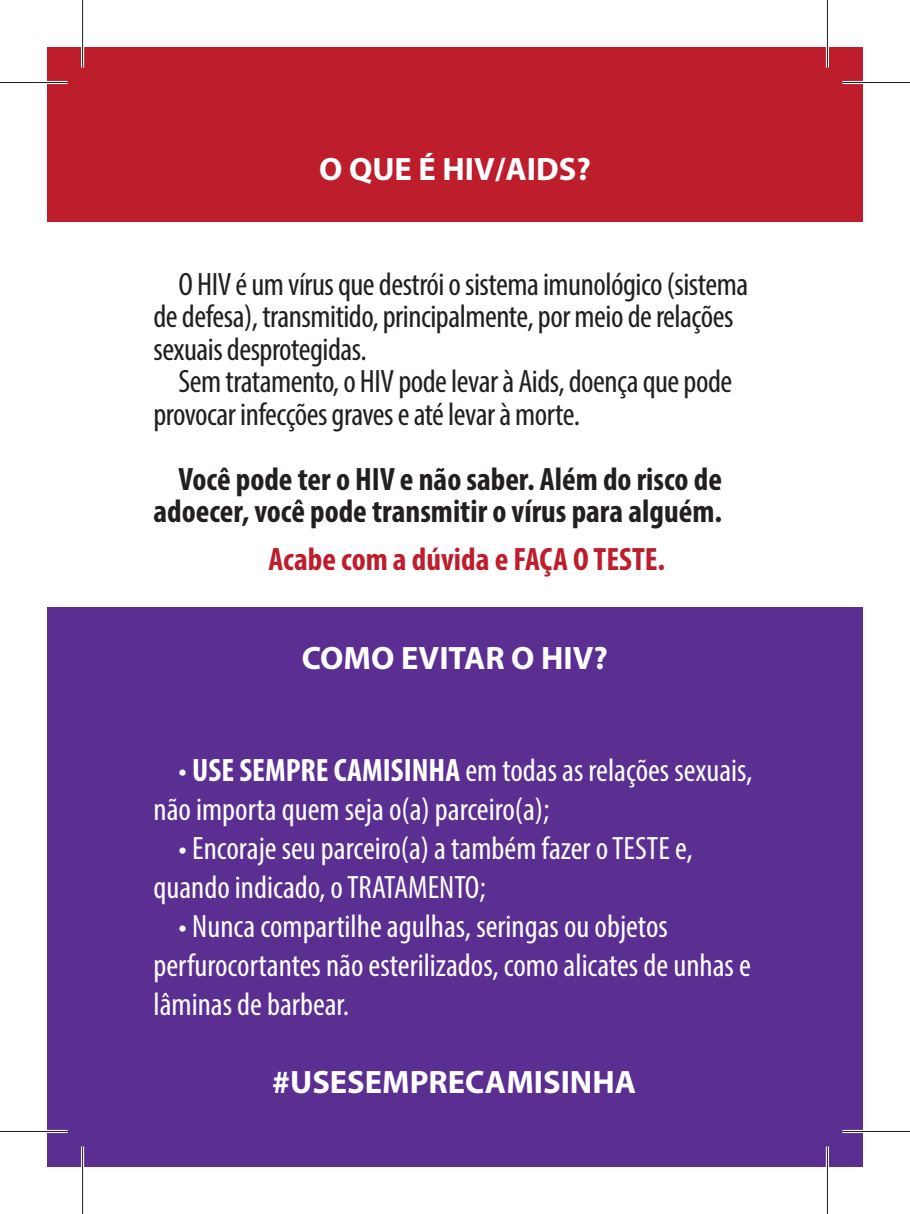
<style>
.page{position:relative;width:910px;height:1214px;background:#fff}
.page>*{position:absolute;margin:0;border:0;box-sizing:border-box;transform-origin:0 0}
.t1{font:condensed 32.5px/39px "Myriad Pro";color:#fff}
.t2{font:condensed 32.5px/32.5px "Myriad Pro";letter-spacing:-.015em;color:#231f20}
.t3{font:700 condensed 32.5px/32.5px "Myriad Pro";color:#231f20;text-align:right}
.t4{font:700 32.5px "Myriad Pro";color:#fff}
.t5{font:700 condensed 32.5px "Myriad Pro";color:#be1d2c}
.s1{font-weight:700}
</style>
<div class="page">
<div style="left:47px;top:47px;width:815px;height:175px;background:#be1d2c"></div>
<div style="left:47px;top:607px;width:815px;height:524px;background:#5b2e91"></div>
<div style="left:47px;top:1115px;width:815px;height:52px;background:#5b2e91"></div>
<hr style="left:0;top:81px;width:68px;height:3px;background:#fff">
<hr style="left:842px;top:81px;width:67px;height:3px;background:#fff">
<hr style="left:0;top:1130px;width:68px;height:3px;background:#fff">
<hr style="left:842px;top:1130px;width:67px;height:3px;background:#fff">
<hr style="left:81px;top:0;width:3px;height:68px;background:#fff">
<hr style="left:81px;top:1146px;width:3px;height:68px;background:#fff">
<hr style="left:825px;top:0;width:3px;height:68px;background:#fff">
<hr style="left:825px;top:1146px;width:3px;height:68px;background:#fff">
<hr style="left:0;top:82px;width:68px;height:1px;background:#231f20">
<hr style="left:842px;top:82px;width:67px;height:1px;background:#231f20">
<hr style="left:0;top:1131px;width:68px;height:1px;background:#231f20">
<hr style="left:842px;top:1131px;width:67px;height:1px;background:#231f20">
<hr style="left:82px;top:0;width:1px;height:68px;background:#231f20">
<hr style="left:82px;top:1146px;width:1px;height:68px;background:#231f20">
<hr style="left:826px;top:0;width:1px;height:68px;background:#231f20">
<hr style="left:826px;top:1146px;width:1px;height:68px;background:#231f20">
<p class="t4" style="left:319px;top:148px;width:273px">O QUE É HIV/AIDS?</p>
<p class="t2" style="left:153px;top:267px;width:596px;text-indent:25px">O HIV é um vírus que destrói o sistema imunológico (sistema de defesa), transmitido, principalmente, por meio de relações sexuais desprotegidas.</p>
<p class="t2" style="left:153px;top:365px;width:580px;text-indent:25px">Sem tratamento, o HIV pode levar à Aids, doença que pode provocar infecções graves e até levar à morte.</p>
<p class="t3" style="left:153px;top:462px;width:570px">Você pode ter o HIV e não saber. Além do risco de adoecer, você pode transmitir o vírus para alguém.</p>
<p class="t5" style="left:268px;top:538px;width:398px">Acabe com a dúvida e FAÇA O TESTE.</p>
<p class="t4" style="left:302px;top:637px;width:307px">COMO EVITAR O HIV?</p>
<p class="t1" style="left:153px;top:751px;width:600px;text-indent:25px">• <span class="s1">USE SEMPRE CAMISINHA</span> em todas as relações sexuais, não importa quem seja o(a) parceiro(a);</p>
<p class="t1" style="left:153px;top:829px;width:540px;text-indent:25px">• Encoraje seu parceiro(a) a também fazer o TESTE e, quando indicado, o TRATAMENTO;</p>
<p class="t1" style="left:153px;top:907px;width:598px;text-indent:25px">• Nunca compartilhe agulhas, seringas ou objetos perfurocortantes não esterilizados, como alicates de unhas e lâminas de barbear.</p>
<p class="t4" style="left:272px;top:1061px;width:365px">#USESEMPRECAMISINHA</p>
</div>
